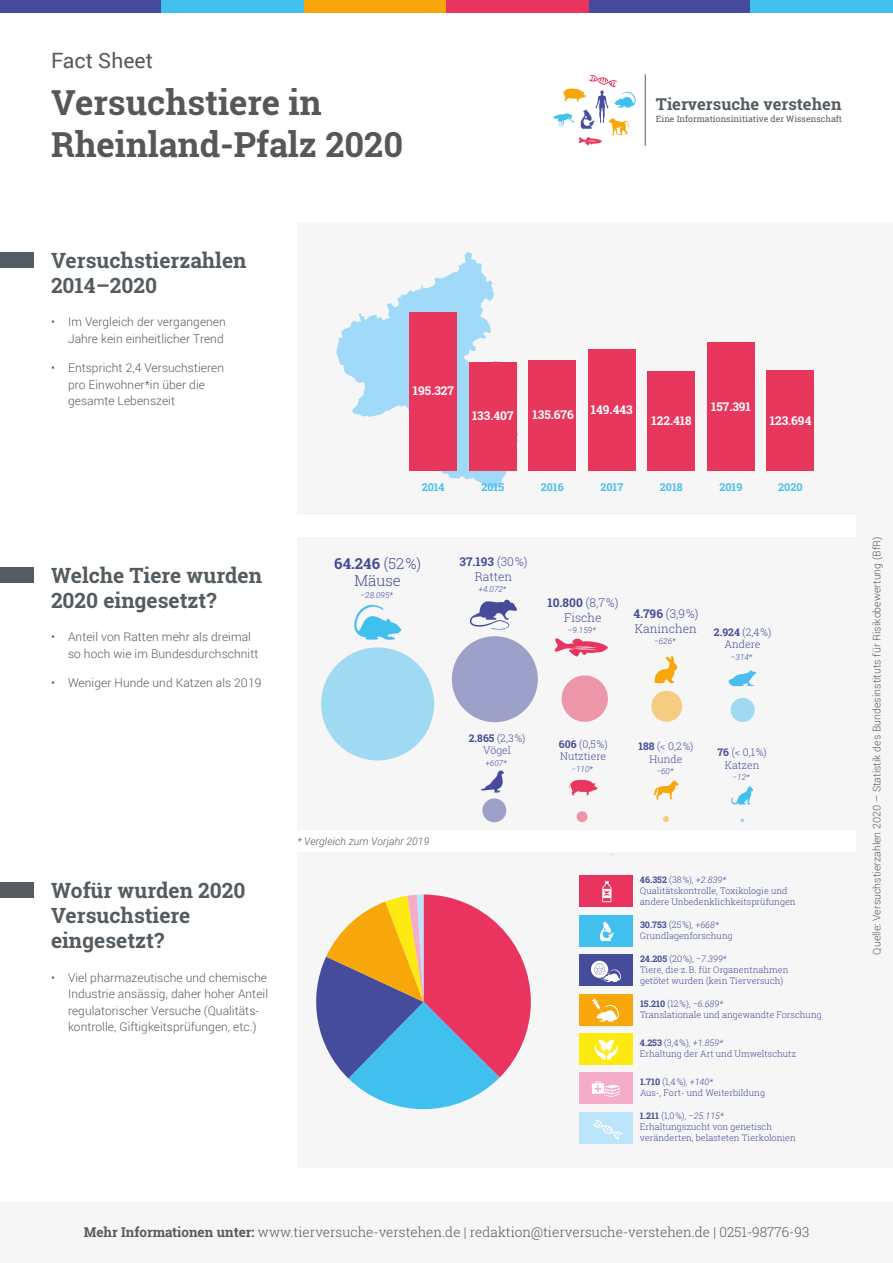
<style>
.page{position:relative;width:893px;height:1263px;background:#fff}
.page>*{position:absolute;margin:0;border:0;box-sizing:border-box;transform-origin:0 0}
.t1{font:700 34.5px/41.4px "Roboto Slab";color:#575756}
.t2{font:21.15px "Roboto";color:#575756}
.t3{font:700 21px/25.2px "Roboto Slab";color:#545c61}
.t4{font:700 16.5px "Roboto Slab";color:#545c61}
.t5{font:300 15px/17.2px "Roboto Slab";color:#454b9a;text-align:center}
.t6{font:300 13.5px "Roboto Slab";color:#545c61}
.t7{font:300 12px/16.5px "Roboto";letter-spacing:.005em;color:#545c61}
.t8{font:300 12px/15px "Roboto Slab";color:#454c9b;text-align:center}
.t9{font:700 12px "Roboto Slab";color:#fff}
.t10{font:700 10.8px "Roboto Slab";color:#48bfef}
.t11{font:300 10.5px/12.8px "Roboto Slab";color:#454c9b;text-align:center}
.t12{font:300 10.5px "Roboto";letter-spacing:.005em;color:#545c61}
.t13{font:italic 300 10.5px "Roboto";letter-spacing:.005em;color:#545c61}
.t14{font:300 9px/11.2px "Roboto Slab";color:#454c9b}
.t15{font:italic 300 9px "Roboto";color:#454c9b}
.t16{font:8.7px "Roboto Slab";color:#545c61}
.t17{font:italic 300 8.25px "Roboto";color:#454c9b}
.s1{font-weight:700}
.s2{font-family:"Roboto Slab";font-weight:700;font-style:normal}
.s3{font-family:"Roboto Slab";font-style:normal}
.s4{font-family:"Roboto";font-style:italic}
</style>
<div class="page">
<div style="left:0;top:1202px;width:893px;height:61px;background:#f6f6f6"></div>
<hr style="left:645px;top:74px;width:1px;height:72px;background:#545c61">
<svg style="left:553px;top:74px;width:83px;height:72px"></svg>
<div style="left:0;top:567px;width:34px;height:16px;background:#545c61"></div>
<div style="left:0;top:252px;width:34px;height:16px;background:#545c61"></div>
<div style="left:0;top:882px;width:34px;height:16px;background:#545c61"></div>
<div style="left:298px;top:223px;width:595px;height:292px;background:#f6f6f6"></div>
<div style="left:298px;top:852px;width:595px;height:316px;background:#f6f6f6"></div>
<div style="left:857px;top:223px;width:36px;height:945px;background:#f6f6f6"></div>
<div style="left:298px;top:538px;width:595px;height:292px;background:#f6f6f6"></div>
<div style="left:303px;top:0;width:143px;height:13px;background:#f7a70a"></div>
<div style="left:160px;top:0;width:143px;height:13px;background:#41c0f0"></div>
<div style="left:0;top:0;width:160px;height:13px;background:#454c9b"></div>
<div style="left:446px;top:0;width:143px;height:13px;background:#e8345e"></div>
<div style="left:750px;top:0;width:143px;height:13px;background:#41c0f0"></div>
<div style="left:589px;top:0;width:161px;height:13px;background:#454c9b"></div>
<svg style="left:336px;top:252px;width:183px;height:237px"></svg>
<div style="left:409px;top:312px;width:48px;height:159px;background:#e7375c"></div>
<div style="left:469px;top:362px;width:48px;height:109px;background:#e7375c"></div>
<div style="left:528px;top:360px;width:48px;height:111px;background:#e7375c"></div>
<div style="left:588px;top:349px;width:48px;height:122px;background:#e7375c"></div>
<div style="left:648px;top:371px;width:47px;height:100px;background:#e7375c"></div>
<div style="left:707px;top:343px;width:48px;height:128px;background:#e7375c"></div>
<div style="left:767px;top:370px;width:47px;height:101px;background:#e7375c"></div>
<div style="left:579px;top:1112px;width:54px;height:31px;background:#bce4fa"></div>
<svg style="left:593px;top:1119px;width:29px;height:20px"></svg>
<div style="left:579px;top:1033px;width:54px;height:31px;background:#fcea10"></div>
<svg style="left:595px;top:1040px;width:23px;height:19px"></svg>
<div style="left:579px;top:994px;width:54px;height:31px;background:#f7a70a"></div>
<svg style="left:592px;top:998px;width:27px;height:23px"></svg>
<div style="left:579px;top:915px;width:54px;height:31px;background:#41c0f0"></div>
<svg style="left:599px;top:921px;width:15px;height:20px"></svg>
<div style="left:579px;top:876px;width:54px;height:31px;background:#e8345e"></div>
<svg style="left:602px;top:881px;width:9px;height:21px"></svg>
<div style="left:579px;top:1072px;width:54px;height:32px;background:#f4acc8"></div>
<svg style="left:592px;top:1081px;width:28px;height:16px"></svg>
<svg style="left:316px;top:894px;width:215px;height:216px"></svg>
<div style="left:579px;top:954px;width:54px;height:32px;background:#454c9b"></div>
<div style="left:591px;top:961px;width:17px;height:17px;background:#fff;border-radius:50%"></div>
<svg style="left:594px;top:963px;width:27px;height:19px"></svg>
<svg style="left:354px;top:604px;width:48px;height:36px"></svg>
<svg style="left:470px;top:600px;width:47px;height:29px"></svg>
<svg style="left:554px;top:638px;width:54px;height:19px"></svg>
<svg style="left:654px;top:656px;width:24px;height:27px"></svg>
<svg style="left:481px;top:770px;width:23px;height:23px"></svg>
<svg style="left:728px;top:670px;width:28px;height:16px"></svg>
<svg style="left:569px;top:780px;width:28px;height:15px"></svg>
<svg style="left:653px;top:780px;width:26px;height:19px"></svg>
<svg style="left:731px;top:785px;width:22px;height:20px"></svg>
<div style="left:321px;top:647px;width:113px;height:113px;background:#a0daf2;border-radius:57px"></div>
<div style="left:452px;top:636px;width:86px;height:86px;background:#9da0c8;border-radius:43px"></div>
<div style="left:562px;top:675px;width:46px;height:47px;background:#ee96a9;border-radius:23px"></div>
<div style="left:651px;top:691px;width:31px;height:31px;background:#f6cd80;border-radius:15px"></div>
<div style="left:731px;top:698px;width:24px;height:24px;background:#a0daf2;border-radius:12px"></div>
<div style="left:482px;top:798px;width:24px;height:24px;background:#9da0c8;border-radius:12px"></div>
<div style="left:577px;top:811px;width:10px;height:11px;background:#ee96a9;border-radius:5px"></div>
<svg style="left:663px;top:816px;width:6px;height:6px"></svg>
<svg style="left:740px;top:818px;width:4px;height:4px"></svg>
<h2 class="t2" style="left:51px;top:46px;width:104px">Fact Sheet</h2>
<h1 class="t1" style="left:51px;top:82px;width:353px">Versuchstiere in<br>Rheinland-Pfalz 2020</h1>
<h3 class="t4" style="left:656px;top:93px;width:187px">Tierversuche verstehen</h3>
<p class="t16" style="left:656px;top:112px;width:187px">Eine Informationsinitiative der Wissenschaft</p>
<h3 class="t3" style="left:51px;top:247px;width:197px">Versuchstierzahlen<br>2014–2020</h3>
<h3 class="t7" style="left:51px;top:313px;width:176px;text-align:right">• Im Vergleich der vergangenen<br>Jahre kein einheitlicher Trend</h3>
<h3 class="t7" style="left:68px;top:359px;width:158px;text-indent:-17px">• Entspricht 2,4 Versuchstieren pro Einwohner*in über die gesamte Lebenszeit</h3>
<h3 class="t3" style="left:51px;top:562px;width:213px">Welche Tiere wurden<br>2020 eingesetzt?</h3>
<h3 class="t7" style="left:68px;top:628px;width:192px;text-indent:-17px">• Anteil von Ratten mehr als dreimal so hoch wie im Bundesdurchschnitt</h3>
<h3 class="t7" style="left:51px;top:674px;width:212px">• Weniger Hunde und Katzen als 2019</h3>
<h3 class="t3" style="left:51px;top:877px;width:196px">Wofür wurden 2020<br>Versuchstiere eingesetzt?</h3>
<h3 class="t7" style="left:68px;top:969px;width:202px;text-indent:-17px">• Viel pharmazeutische und chemische Industrie ansässig, daher hoher Anteil regulatorischer Versuche (Qualitäts&shy;kontrolle, Giftigkeitsprüfungen, etc.)</h3>
<h3 class="t9" style="left:413px;top:382px;width:43px">195.327</h3>
<h3 class="t9" style="left:472px;top:408px;width:43px">133.407</h3>
<h3 class="t9" style="left:533px;top:407px;width:43px">135.676</h3>
<h3 class="t9" style="left:591px;top:401px;width:43px">149.443</h3>
<h3 class="t9" style="left:651px;top:412px;width:42px">122.418</h3>
<h3 class="t9" style="left:711px;top:398px;width:41px">157.391</h3>
<h3 class="t9" style="left:770px;top:412px;width:43px">123.694</h3>
<p class="t10" style="left:422px;top:480px;width:24px">2014</p>
<p class="t10" style="left:481px;top:480px;width:24px">2015</p>
<p class="t10" style="left:541px;top:480px;width:24px">2016</p>
<p class="t10" style="left:600px;top:480px;width:24px">2017</p>
<p class="t10" style="left:660px;top:480px;width:24px">2018</p>
<p class="t10" style="left:719px;top:480px;width:24px">2019</p>
<p class="t10" style="left:778px;top:480px;width:26px">2020</p>
<h3 class="t5" style="left:334px;top:554px;width:88px"><span class="s1">64.246</span> (52%)<br>Mäuse</h3>
<p class="t17" style="left:361px;top:589px;width:34px">−28.095*</p>
<p class="t13" style="left:298px;top:834px;width:133px">* Vergleich zum Vorjahr 2019</p>
<h3 class="t8" style="left:459px;top:554px;width:69px"><span class="s1">37.193</span> (30%)<br>Ratten</h3>
<p class="t17" style="left:479px;top:583px;width:29px">+4.072*</p>
<h3 class="t8" style="left:547px;top:595px;width:72px"><span class="s1">10.800</span> (8,7%)<br>Fische</h3>
<p class="t17" style="left:568px;top:624px;width:29px">−9.159*</p>
<h3 class="t8" style="left:633px;top:606px;width:67px;text-align:left"><span class="s1">4.796</span> (3,9%)<br>Kaninchen</h3>
<p class="t17" style="left:654px;top:635px;width:23px">−626*</p>
<p class="t11" style="left:714px;top:625px;width:59px"><span class="s1">2.924</span> (2,4%)<br>Andere</p>
<p class="t17" style="left:731px;top:651px;width:23px">−314*</p>
<p class="t11" style="left:469px;top:731px;width:58px"><span class="s1">2.865</span> (2,3%)<br>Vögel</p>
<p class="t17" style="left:485px;top:757px;width:23px">+607*</p>
<p class="t11" style="left:559px;top:737px;width:50px;text-align:left"><span class="s1">606</span> (0,5%)<br>Nutztiere</p>
<p class="t17" style="left:571px;top:763px;width:23px">−110*</p>
<p class="t11" style="left:638px;top:740px;width:57px"><span class="s1">188</span> (&lt; 0,2%)<br>Hunde</p>
<p class="t17" style="left:656px;top:766px;width:18px">−60*</p>
<p class="t11" style="left:718px;top:745px;width:51px"><span class="s1">76</span> (&lt; 0,1%)<br>Katzen</p>
<p class="t17" style="left:733px;top:771px;width:18px">−12*</p>
<p class="t15" style="left:640px;top:873px;width:88px"><span class="s2">46.352</span> <span class="s3">(38%),</span> +2.839*</p>
<p class="t14" style="left:640px;top:885px;width:157px">Qualitätskontrolle, Toxikologie und andere Unbedenklichkeitsprüfungen</p>
<p class="t14" style="left:640px;top:919px;width:94px"><span class="s1">30.753</span> (25%), <span class="s4">+668*<br></span>Grundlagenforschung</p>
<p class="t15" style="left:640px;top:952px;width:88px"><span class="s2">24.205</span> <span class="s3">(20%),</span> −7.399*</p>
<p class="t14" style="left:640px;top:964px;width:150px">Tiere, die z.B. für Organentnahmen getötet wurden (kein Tierversuch)</p>
<p class="t15" style="left:640px;top:997px;width:85px"><span class="s2">15.210</span> <span class="s3">(12%),</span> −6.689*</p>
<p class="t14" style="left:640px;top:1009px;width:183px">Translationale und angewandte Forschung</p>
<p class="t14" style="left:640px;top:1037px;width:158px"><span class="s1">4.253</span> (3,4%), <span class="s4">+1.859*<br></span>Erhaltung der Art und Umweltschutz</p>
<p class="t14" style="left:640px;top:1076px;width:127px"><span class="s1">1.710</span> (1,4%), <span class="s4">+140*<br></span>Aus-, Fort- und Weiterbildung</p>
<p class="t15" style="left:640px;top:1109px;width:85px"><span class="s2">1.211</span> <span class="s3">(1,0%),</span> −25.115*</p>
<p class="t14" style="left:640px;top:1121px;width:157px">Erhaltungszucht von genetisch veränderten, belasteten Tierkolonien</p>
<h3 class="t6" style="left:84px;top:1223px;width:727px"><span class="s1">Mehr Informationen unter:</span> www.tierversuche-verstehen.de | redaktion@tierversuche-verstehen.de | 0251-98776-93</h3>
<p class="t12" style="left:869px;top:954px;width:420px;rotate:-90deg">Quelle: Versuchstierzahlen 2020 – Statistik des Bundesinstituts für Risikobewertung (BfR)</p>
</div>
